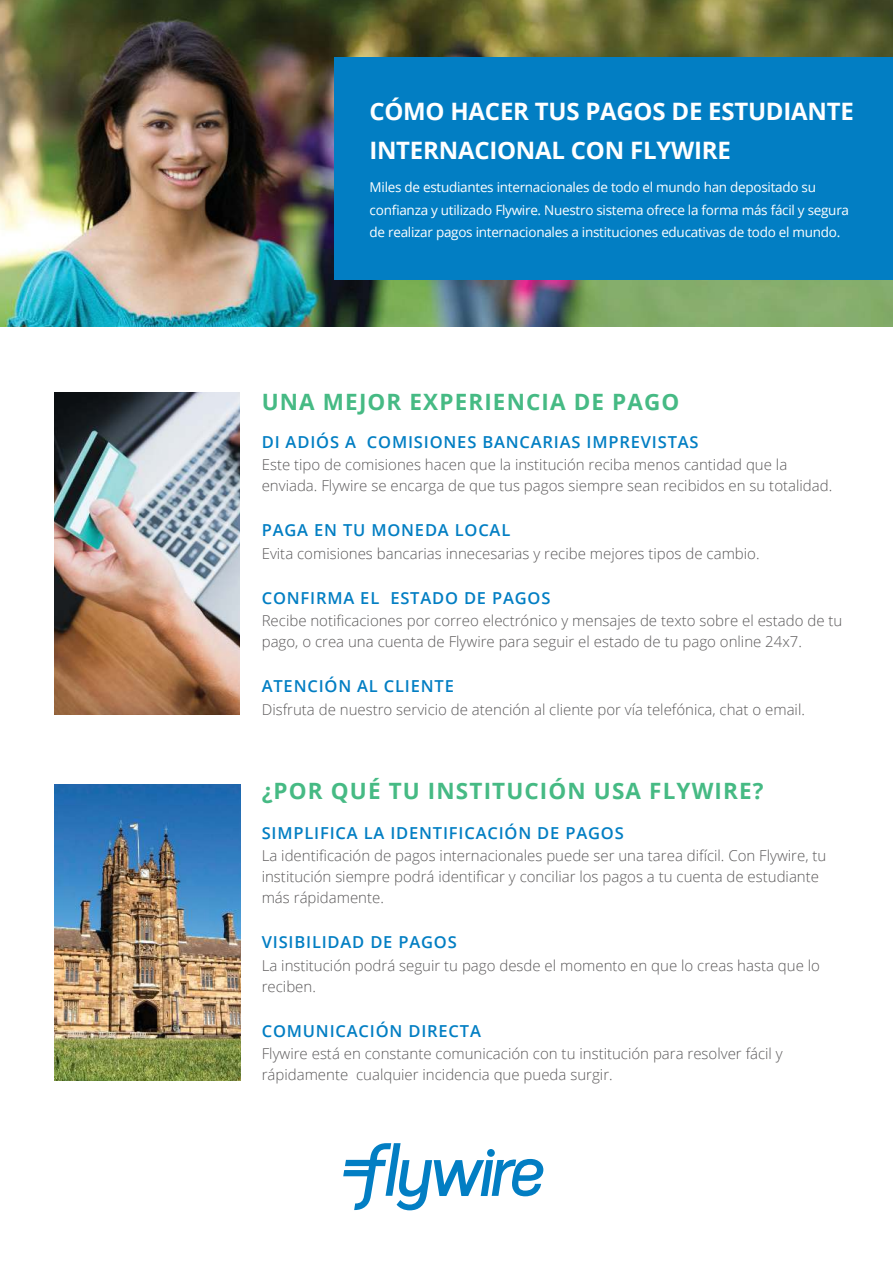
<style>
.page{position:relative;width:893px;height:1263px;background:#fff}
.page>*{position:absolute;margin:0;border:0;box-sizing:border-box;transform-origin:0 0}
.t1{font:700 24px/39px "Open Sans";letter-spacing:-.01em;color:#fff}
.t2{font:700 22.5px "Open Sans";letter-spacing:.05em;color:#46ba84}
.t3{font:600 16.5px "Open Sans";letter-spacing:.05em;color:#027ec3}
.t4{font:300 15px/21px "Open Sans";color:#5b595a}
.t5{font:13.5px/22.5px "Open Sans";letter-spacing:-.02em;color:#fff}
</style>
<div class="page">
<img style="left:0;top:0;width:893px;height:326px">
<div style="left:335px;top:57px;width:558px;height:223px;background:#027ec3"></div>
<img style="left:55px;top:784px;width:185px;height:296px">
<svg style="left:343px;top:1143px;width:200px;height:67px"></svg>
<div style="left:487px;top:1149px;width:8px;height:8px;background:#027ec3;border-radius:50%"></div>
<img style="left:54px;top:393px;width:186px;height:322px">
<h1 class="t1" style="left:369px;top:94px;width:486px">CÓMO HACER TUS PAGOS DE ESTUDIANTE<br>INTERNACIONAL CON FLYWIRE</h1>
<p class="t5" style="left:370px;top:177px;width:481px">Miles de estudiantes internacionales de todo el mundo han depositado su confianza y utilizado Flywire. Nuestro sistema ofrece la forma más fácil y segura de realizar pagos internacionales a instituciones educativas de todo el mundo.</p>
<h2 class="t2" style="left:262px;top:393px;width:419px">UNA MEJOR EXPERIENCIA DE PAGO</h2>
<p class="t3" style="left:262px;top:432px;width:438px">DI ADIÓS A COMISIONES BANCARIAS IMPREVISTAS</p>
<p class="t4" style="left:262px;top:456px;width:572px">Este tipo de comisiones hacen que la institución reciba menos cantidad que la enviada. Flywire se encarga de que tus pagos siempre sean recibidos en su totalidad.</p>
<p class="t3" style="left:262px;top:521px;width:250px">PAGA EN TU MONEDA LOCAL</p>
<p class="t4" style="left:262px;top:544px;width:499px">Evita comisiones bancarias innecesarias y recibe mejores tipos de cambio.</p>
<p class="t3" style="left:262px;top:588px;width:290px">CONFIRMA EL ESTADO DE PAGOS</p>
<p class="t4" style="left:262px;top:610px;width:582px">Recibe notificaciones por correo electrónico y mensajes de texto sobre el estado de tu pago, o crea una cuenta de Flywire para seguir el estado de tu pago online 24x7.</p>
<p class="t3" style="left:262px;top:677px;width:194px">ATENCIÓN AL CLIENTE</p>
<p class="t4" style="left:262px;top:700px;width:545px">Disfruta de nuestro servicio de atención al cliente por vía telefónica, chat o email.</p>
<h2 class="t2" style="left:262px;top:781px;width:503px">¿POR QUÉ TU INSTITUCIÓN USA FLYWIRE?</h2>
<p class="t3" style="left:262px;top:823px;width:363px">SIMPLIFICA LA IDENTIFICACIÓN DE PAGOS</p>
<p class="t4" style="left:262px;top:845px;width:566px">La identificación de pagos internacionales puede ser una tarea difícil. Con Flywire, tu institución siempre podrá identificar y conciliar los pagos a tu cuenta de estudiante más rápidamente.</p>
<p class="t3" style="left:262px;top:933px;width:197px">VISIBILIDAD DE PAGOS</p>
<p class="t4" style="left:262px;top:956px;width:560px">La institución podrá seguir tu pago desde el momento en que lo creas hasta que lo reciben.</p>
<p class="t3" style="left:262px;top:1021px;width:221px">COMUNICACIÓN DIRECTA</p>
<p class="t4" style="left:262px;top:1045px;width:523px">Flywire está en constante comunicación con tu institución para resolver fácil y rápidamente cualquier incidencia que pueda surgir.</p>
</div>
